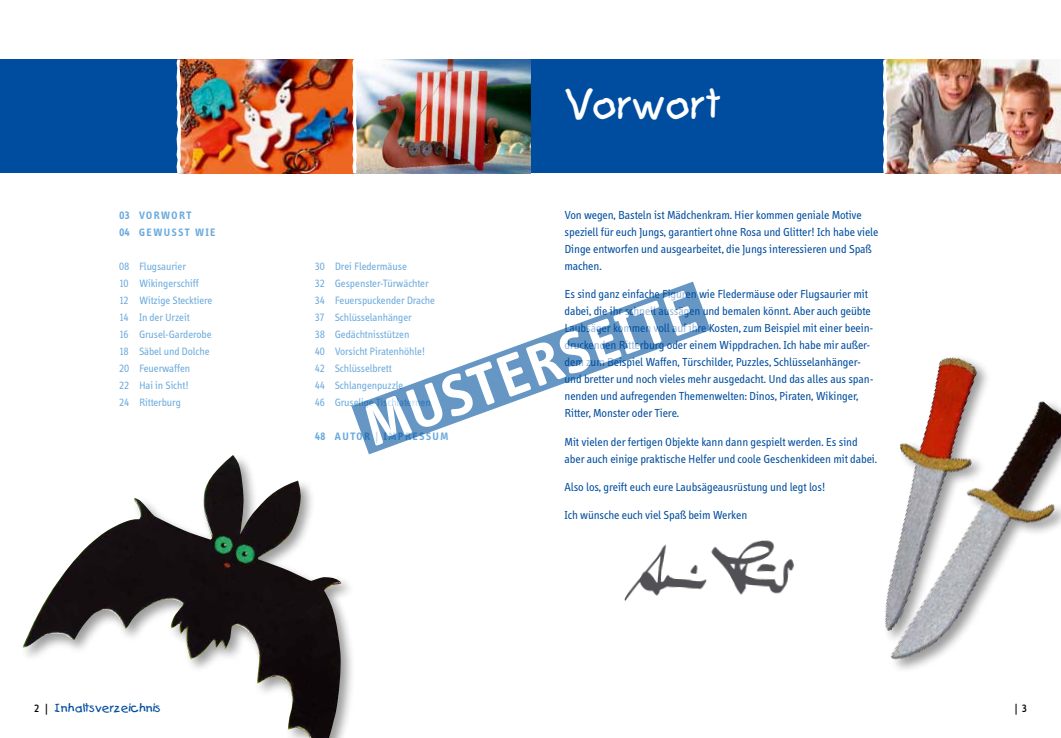
<style>
.page{position:relative;width:1061px;height:738px;background:#fff}
.page>*{position:absolute;margin:0;border:0;box-sizing:border-box;transform-origin:0 0}
.t1{font:700 60px "Info";color:#fff}
.t2{font:44px "Kid Reg";letter-spacing:-.02em;color:#fff}
.t3{font:13px "Kid Reg";color:#004d9f}
.t4{font:12px/17px "Info";color:#004d9f}
.t5{font:11px/17px "Info";color:#6caadd}
.t6{font:700 11px/17px "Info";letter-spacing:.15em;color:#6caadd}
.t7{font:500 11px "Info";color:#000}
.s1{font-family:"Info";font-weight:500;font-size:11px;color:#000}
</style>
<div class="page">
<div style="left:0;top:60px;width:530px;height:113px;background:#004d9f"></div>
<div style="left:530px;top:60px;width:530px;height:113px;background:#004d9f"></div>
<img style="left:887px;top:60px;width:173px;height:113px">
<img style="left:181px;top:60px;width:349px;height:113px">
<svg style="left:176px;top:60px;width:5px;height:113px"></svg>
<svg style="left:352px;top:60px;width:4px;height:113px"></svg>
<svg style="left:883px;top:60px;width:4px;height:113px"></svg>
<img style="left:624px;top:540px;width:171px;height:61px">
<div style="left:18px;top:450px;width:336px;height:287px;background:#000;opacity:.4"></div>
<img style="left:23px;top:454px;width:319px;height:283px">
<img style="left:938px;top:357px;width:45px;height:11px">
<img style="left:885px;top:368px;width:175px;height:302px">
<svg style="left:351px;top:281px;width:359px;height:173px"></svg>
<h2 class="t2" style="left:564px;top:82px;width:159px">Vorwort</h2>
<p class="t4" style="left:564px;top:206px;width:315px">Von wegen, Basteln ist Mädchenkram. Hier kommen geniale Motive speziell für euch Jungs, garantiert ohne Rosa und Glitter! Ich habe viele Dinge entworfen und ausgearbeitet, die Jungs interessieren und Spaß machen.</p>
<p class="t4" style="left:564px;top:285px;width:310px">Es sind ganz einfache Figuren wie Fledermäuse oder Flugsaurier mit dabei, die ihr schnell aussägen und bemalen könnt. Aber auch geübte Laubsäger kommen voll auf ihre Kosten, zum Beispiel mit einer beein&shy;druckenden Ritterburg oder einem Wippdrachen. Ich habe mir außer&shy;dem zum Beispiel Waffen, Türschilder, Puzzles, Schlüsselanhänger&shy;und bretter und noch vieles mehr ausgedacht. Und das alles aus span&shy;nenden und aufregenden Themenwelten: Dinos, Piraten, Wikinger, Ritter, Monster oder Tiere.</p>
<p class="t4" style="left:564px;top:433px;width:314px">Mit vielen der fertigen Objekte kann dann gespielt werden. Es sind aber auch einige praktische Helfer und coole Geschenkideen mit dabei.</p>
<p class="t4" style="left:564px;top:478px;width:262px">Also los, greift euch eure Laubsägeausrüstung und legt los!</p>
<p class="t4" style="left:564px;top:506px;width:184px">Ich wünsche euch viel Spaß beim Werken</p>
<p class="t6" style="left:119px;top:206px;width:98px">03 VORWORT<br>04 GEWUSST WIE</p>
<p class="t5" style="left:119px;top:257px;width:95px">08 Flugsaurier<br>10 Wikingerschiff<br>12 Witzige Stecktiere<br>14 In der Urzeit<br>16 Grusel-Garderobe<br>18 Säbel und Dolche<br>20 Feuerwaffen<br>22 Hai in Sicht!<br>24 Ritterburg</p>
<p class="t5" style="left:315px;top:257px;width:122px">30 Drei Fledermäuse<br>32 Gespenster-Türwächter<br>34 Feuerspuckender Drache<br>37 Schlüsselanhänger<br>38 Gedächtnisstützen<br>40 Vorsicht Piratenhöhle!<br>42 Schlüsselbrett<br>44 Schlangenpuzzle<br>46 Gruselige Tischlaternen</p>
<p class="t6" style="left:315px;top:427px;width:135px">48 AUTOR | IMPRESSUM</p>
<h1 class="t1" style="left:355px;top:395px;width:348px;rotate:-20deg">MUSTERSEITE</h1>
<p class="t3" style="left:34px;top:700px;width:128px"><span class="s1">2 |</span> Inhaltsverzeichnis</p>
<p class="t7" style="left:1014px;top:702px;width:14px">| 3</p>
</div>
